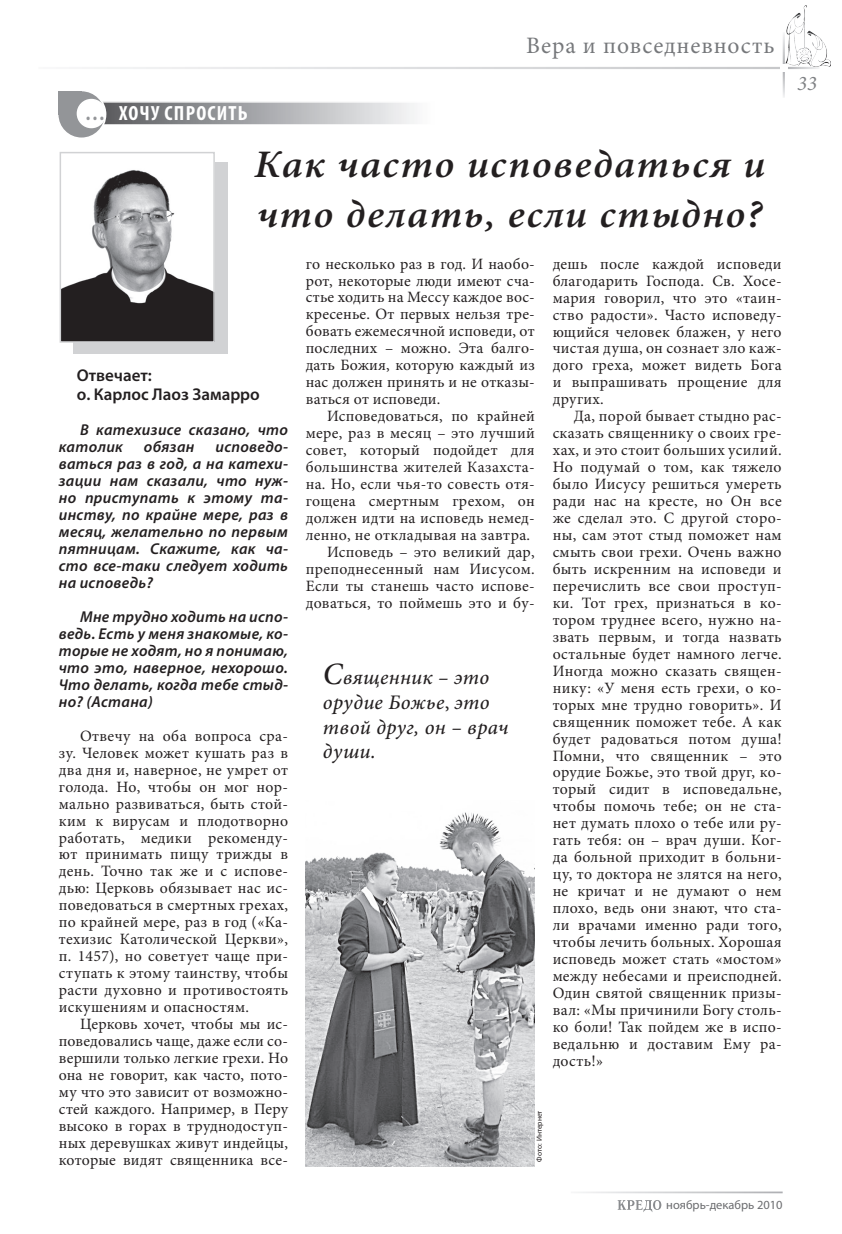
<style>
.page{position:relative;width:842px;height:1234px;background:#fff}
.page>*{position:absolute;margin:0;border:0;box-sizing:border-box;transform-origin:0 0}
.t1{font:italic 600 39px/49.5px "Minion Pro";letter-spacing:.035em;color:#231f20;scale:1.05 1}
.t2{font:23.55px "Minion Pro";letter-spacing:.04em;color:#76787b}
.t3{font:italic 500 20.7px/24.9px "Minion Pro";letter-spacing:.02em;color:#231f20}
.t4{font:italic 20.7px "Minion Pro";color:#808285}
.t5{font:700 condensed 20.55px "Myriad Pro";letter-spacing:.06em;color:#fff}
.t6{font:600 17.1px/19.2px "Myriad Pro";color:#231f20}
.t7{font:15.75px/17px "Minion Pro";letter-spacing:.02em;color:#231f20;text-align:justify}
.t8{font:italic 600 15.75px/17px "Myriad Pro";letter-spacing:.02em;color:#231f20;text-align:justify}
.t9{font:12.45px "Myriad Pro";color:#6c6d70}
.t10{font:7.5px "Myriad Pro";letter-spacing:-.01em;color:#231f20}
.s1{color:#939598}
.s2{font-size:31.05px}
.s3{font-weight:400;font-style:normal}
</style>
<div class="page">
<svg style="left:618px;top:1200px;width:43px;height:11px"></svg>
<img style="left:785px;top:6px;width:45px;height:61px">
<div style="left:92px;top:102px;width:344px;height:23px;background:linear-gradient(to right,#56575b,#fdfeff)"></div>
<div style="left:91px;top:101px;width:346px;height:25px;border:1px solid #fff"></div>
<svg style="left:58px;top:90px;width:48px;height:48px"></svg>
<div style="left:57px;top:90px;width:49px;height:49px;border:2px solid #fff;border-radius:50%"></div>
<div style="left:58px;top:91px;width:24px;height:23px;background:#939598"></div>
<div style="left:77px;top:99px;width:28px;height:28px;background:#fff;border-radius:50%"></div>
<div style="left:77px;top:99px;width:29px;height:29px;border:1px solid #fff;border-radius:50%"></div>
<div style="left:74px;top:162px;width:154px;height:191px;background:#d1d2d4"></div>
<img style="left:63px;top:162px;width:149px;height:177px">
<div style="left:60px;top:152px;width:155px;height:190px;border:2px solid #d1d2d4"></div>
<img style="left:306px;top:812px;width:229px;height:354px">
<h3 class="t5" style="left:85px;top:100px;width:165px"><span class="s1">…</span> хочу спросить</h3>
<h2 class="t2" style="left:526px;top:30px;width:250px">Вера и повседневность</h2>
<h1 class="t1" style="left:254px;top:139px;width:488px">Как часто исповедаться и что делать, если стыдно?</h1>
<p class="t7" style="left:553px;top:255px;width:231px">дешь после каждой исповеди благодарить Господа. Св. Хосе&shy;мария говорил, что это «таин&shy;ство радости». Часто исповеду&shy;ющийся человек блажен, у него чистая душа, он сознает зло каж&shy;дого греха, может видеть Бога и выпрашивать прощение для других.</p>
<p class="t7" style="left:553px;top:408px;width:231px;text-indent:21px">Да, порой бывает стыдно рас&shy;сказать священнику о своих гре&shy;хах, и это стоит больших усилий.<br>Но подумай о том, как тяжело было Иисусу решиться умереть ради нас на кресте, но Он все же сделал это. С другой сторо&shy;ны, сам этот стыд поможет нам смыть свои грехи. Очень важно быть искренним на исповеди и перечислить все свои проступ&shy;ки. Тот грех, признаться в ко&shy;тором труднее всего, нужно на&shy;звать первым, и тогда назвать остальные будет намного легче.<br>Иногда можно сказать священ&shy;нику: «У меня есть грехи, о ко&shy;торых мне трудно говорить». И священник поможет тебе. А как будет радоваться потом душа!<br>Помни, что священник – это орудие Божье, это твой друг, ко&shy;торый сидит в исповедальне, чтобы помочь тебе; он не ста&shy;нет думать плохо о тебе или ру&shy;гать тебя: он – врач души. Ког&shy;да больной приходит в больни&shy;цу, то доктора не злятся на него, не кричат и не думают о нем плохо, ведь они знают, что ста&shy;ли врачами именно ради того, чтобы лечить больных. Хорошая исповедь может стать «мостом» между небесами и преисподней.<br>Один святой священник призы&shy;вал: «Мы причинили Богу столь&shy;ко боли! Так пойдем же в испо&shy;ведальню и доставим Ему ра&shy;дость!»</p>
<p class="t7" style="left:306px;top:255px;width:231px">го несколько раз в год. И наобо&shy;рот, некоторые люди имеют сча&shy;стье ходить на Мессу каждое вос&shy;кресенье. От первых нельзя тре&shy;бовать ежемесячной исповеди, от последних – можно. Эта балго&shy;дать Божия, которую каждый из нас должен принять и не отказы&shy;ваться от исповеди.</p>
<p class="t7" style="left:306px;top:407px;width:231px;text-align:right">Исповедоваться, по крайней мере, раз в месяц – это лучший совет, который подойдет для большинства жителей Казахста&shy;на. Но, если чья-то совесть отя&shy;гощена смертным грехом, он должен идти на исповедь немед&shy;ленно, не откладывая на завтра.<br>Исповедь – это великий дар, преподнесенный нам Иисусом.<br>Если ты станешь часто испове&shy;доваться, то поймешь это и бу-</p>
<p class="t6" style="left:77px;top:365px;width:185px">Отвечает:<br>о. Карлос Лаоз Замарро</p>
<p class="t8" style="left:59px;top:421px;width:231px;text-indent:21px">В катехизисе сказано, что католик</p>
<p class="t8" style="left:59px;top:438px;width:231px;text-indent:157px">исповедо&shy;ваться раз в год, а на катехи&shy;зации нам сказали, что нуж&shy;но приступать к этому та&shy;инству, по крайне мере, раз в месяц, желательно по первым пятницам. Скажите, как ча&shy;сто все-таки следует ходить на исповедь?</p>
<p class="t8" style="left:59px;top:607px;width:231px;text-indent:21px">Мне трудно ходить на испо&shy;ведь. Есть у меня знакомые, ко&shy;торые не ходят, но я понимаю, что это, наверное, нехорошо.<br>Что делать, когда тебе стыд&shy;но? (Астана)</p>
<p class="t7" style="left:59px;top:727px;width:231px;text-indent:21px">Отвечу на оба вопроса сра&shy;зу. Человек может кушать раз в два дня и, наверное, не умрет от голода. Но, чтобы он мог нор&shy;мально развиваться, быть стой&shy;ким к вирусам и плодотворно работать, медики рекоменду&shy;ют принимать пищу трижды в день. Точно так же и с испове&shy;дью: Церковь обязывает нас ис&shy;поведоваться в смертных грехах, по крайней мере, раз в год («Ка&shy;техизис Католической Церкви», п. 1457), но советует чаще при&shy;ступать к этому таинству, чтобы расти духовно и противостоять искушениям и опасностям.</p>
<p class="t7" style="left:59px;top:1015px;width:231px;text-indent:21px">Церковь хочет, чтобы мы ис&shy;поведовались чаще, даже если со&shy;вершили только легкие грехи. Но она не говорит, как часто, пото&shy;му что это зависит от возможно&shy;стей каждого. Например, в Перу высоко в горах в труднодоступ&shy;ных деревушках живут индейцы, которые видят священника все-</p>
<p class="t8" style="left:144px;top:438px;width:52px">обязан</p>
<h3 class="t3" style="left:323px;top:664px;width:187px"><span class="s2">С</span>вященник – это орудие Божье<span class="s3">,</span> это твой друг, он – врач души.</h3>
<p class="t10" style="left:535px;top:1161px;width:53px;rotate:-90deg">Фото: Интернет</p>
<p class="t9" style="left:666px;top:1196px;width:118px">ноябрь-декабрь 2010</p>
<h3 class="t4" style="left:797px;top:69px;width:21px">33</h3>
</div>
